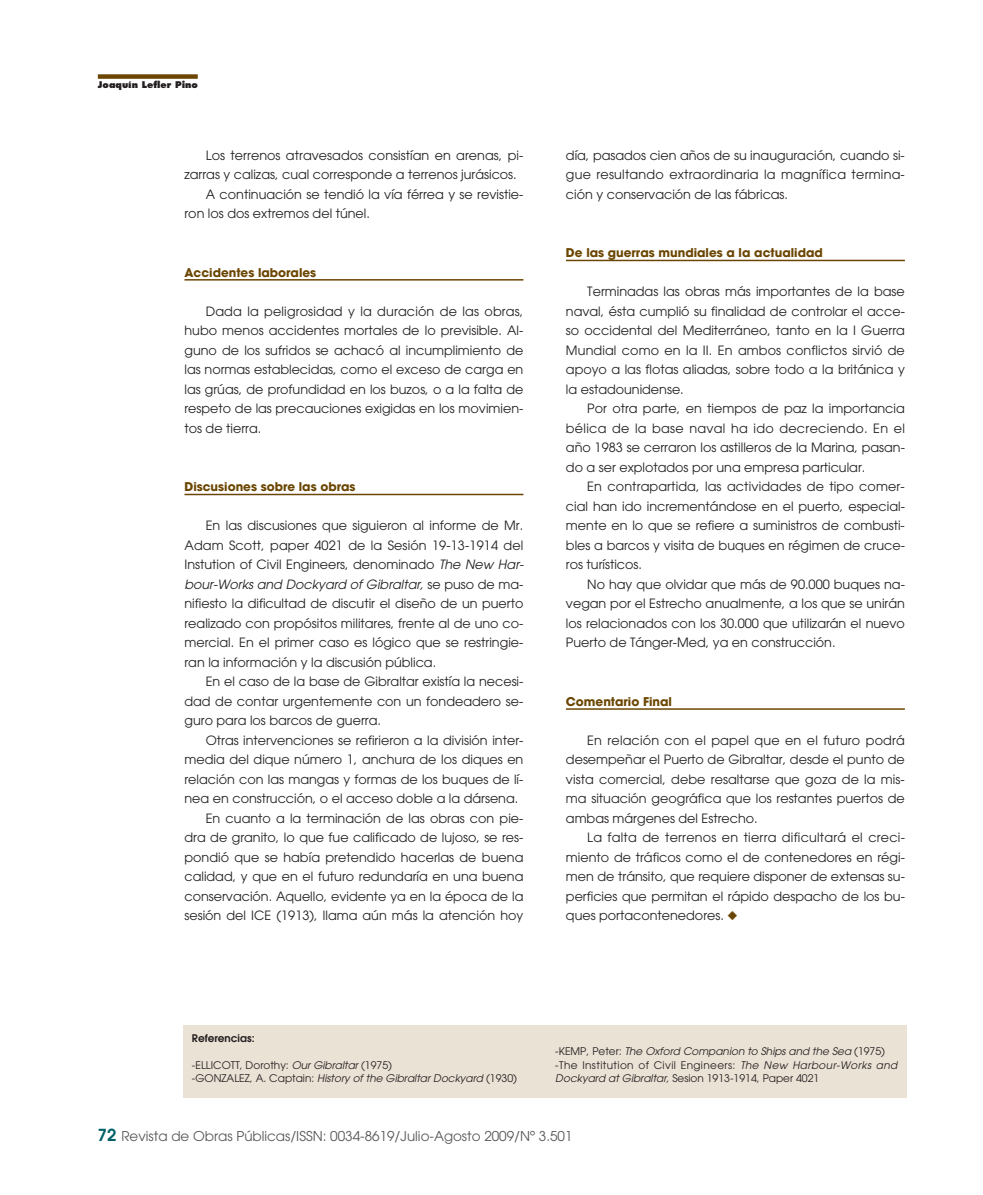
<style>
.page{position:relative;width:983px;height:1195px;background:#fff}
.page>*{position:absolute;margin:0;border:0;box-sizing:border-box;transform-origin:0 0}
.t1{font:13.5px "Avant Garde";color:#57585a}
.t2{font:12.75px/19.5px "Avant Garde";color:#231f20;text-align:justify}
.t3{font:700 12px "Avant Garde";color:#6b4602}
.t4{font:italic 10.5px/13.5px "Avant Garde";color:#231f20}
.t5{font:10.5px/13.5px "Avant Garde";color:#231f20}
.t6{font:600 10.5px "Avant Garde";color:#231f20}
.t7{font:800 9px "Futura";color:#231f20}
.s1{font-style:italic}
.s2{color:#6b4602}
.s3{font-style:normal}
.s4{font-weight:600;font-size:16.5px;color:#006169}
</style>
<div class="page">
<hr style="left:184px;top:279px;width:339px;height:2px;background:#6b4602">
<hr style="left:184px;top:494px;width:339px;height:1px;background:#6b4602">
<hr style="left:566px;top:260px;width:338px;height:1px;background:#6b4602">
<hr style="left:566px;top:708px;width:338px;height:2px;background:#6b4602">
<div style="left:98px;top:74px;width:100px;height:5px;background:#6b4602"></div>
<div style="left:183px;top:1025px;width:723px;height:72px;background:#ebe2d6"></div>
<p class="t7" style="left:98px;top:81px;width:102px">Joaquín Lefler Pino</p>
<p class="t2" style="left:206px;top:147px;width:319px">Los terrenos atravesados consistían en arenas, pi-</p>
<p class="t2" style="left:184px;top:166px;width:334px">zarras y calizas, cual corresponde a terrenos jurásicos.</p>
<p class="t2" style="left:206px;top:186px;width:319px">A continuación se tendió la vía férrea y se revistie-</p>
<p class="t2" style="left:184px;top:205px;width:187px">ron los dos extremos del túnel.</p>
<p class="t3" style="left:184px;top:268px;width:133px">Accidentes laborales</p>
<p class="t2" style="left:184px;top:303px;width:340px;text-indent:21px">Dada la peligrosidad y la duración de las obras, hubo menos accidentes mortales de lo previsible. Al&shy;guno de los sufridos se achacó al incumplimiento de las normas establecidas, como el exceso de carga en las grúas, de profundidad en los buzos, o a la falta de respeto de las precauciones exigidas en los movimien&shy;tos de tierra.</p>
<p class="t3" style="left:184px;top:482px;width:172px">Discusiones sobre las obras</p>
<p class="t2" style="left:184px;top:517px;width:340px;text-indent:21px">En las discusiones que siguieron al informe de Mr.<br>Adam Scott, paper 4021 de la Sesión 19-13-1914 del Instution of Civil Engineers, denominado <span class="s1">The New Har&shy;bour-Works and Dockyard of Gibraltar,</span> se puso de ma&shy;nifiesto la dificultad de discutir el diseño de un puerto realizado con propósitos militares, frente al de uno co&shy;mercial. En el primer caso es lógico que se restringie&shy;ran la información y la discusión pública.</p>
<p class="t2" style="left:184px;top:673px;width:340px;text-indent:21px">En el caso de la base de Gibraltar existía la necesi&shy;dad de contar urgentemente con un fondeadero se&shy;guro para los barcos de guerra.</p>
<p class="t2" style="left:206px;top:732px;width:319px">Otras intervenciones se refirieron a la división inter-</p>
<p class="t2" style="left:184px;top:751px;width:340px">media del dique número 1, anchura de los diques en</p>
<p class="t2" style="left:184px;top:771px;width:340px">relación con las mangas y formas de los buques de lí-</p>
<p class="t2" style="left:184px;top:790px;width:335px">nea en construcción, o el acceso doble a la dársena.</p>
<p class="t2" style="left:206px;top:809px;width:319px">En cuanto a la terminación de las obras con pie-</p>
<p class="t2" style="left:184px;top:829px;width:340px">dra de granito, lo que fue calificado de lujoso, se res-</p>
<p class="t2" style="left:184px;top:848px;width:340px">pondió que se había pretendido hacerlas de buena</p>
<p class="t2" style="left:184px;top:868px;width:340px">calidad, y que en el futuro redundaría en una buena</p>
<p class="t2" style="left:184px;top:887px;width:340px">conservación. Aquello, evidente ya en la época de la</p>
<p class="t2" style="left:184px;top:907px;width:340px">sesión del ICE (1913), llama aún más la atención hoy</p>
<p class="t2" style="left:566px;top:146px;width:340px">día, pasados cien años de su inauguración, cuando si&shy;gue resultando extraordinaria la magnífica termina&shy;ción y conservación de las fábricas.</p>
<p class="t3" style="left:566px;top:248px;width:258px">De las guerras mundiales a la actualidad</p>
<p class="t2" style="left:566px;top:283px;width:340px;text-indent:21px">Terminadas las obras más importantes de la base naval, ésta cumplió su finalidad de controlar el acce&shy;so occidental del Mediterráneo, tanto en la I Guerra Mundial como en la II. En ambos conflictos sirvió de apoyo a las flotas aliadas, sobre todo a la británica y la estadounidense.</p>
<p class="t2" style="left:566px;top:400px;width:340px;text-indent:21px">Por otra parte, en tiempos de paz la importancia bélica de la base naval ha ido decreciendo. En el año 1983 se cerraron los astilleros de la Marina, pasan&shy;do a ser explotados por una empresa particular.</p>
<p class="t2" style="left:566px;top:478px;width:340px;text-indent:21px">En contrapartida, las actividades de tipo comer&shy;cial han ido incrementándose en el puerto, especial&shy;mente en lo que se refiere a suministros de combusti&shy;bles a barcos y visita de buques en régimen de cruce&shy;ros turísticos.</p>
<p class="t2" style="left:566px;top:575px;width:340px;text-indent:21px">No hay que olvidar que más de 90.000 buques na&shy;vegan por el Estrecho anualmente, a los que se unirán los relacionados con los 30.000 que utilizarán el nuevo Puerto de Tánger-Med, ya en construcción.</p>
<p class="t3" style="left:566px;top:697px;width:108px">Comentario Final</p>
<p class="t2" style="left:566px;top:732px;width:340px;text-indent:21px">En relación con el papel que en el futuro podrá desempeñar el Puerto de Gibraltar, desde el punto de vista comercial, debe resaltarse que goza de la mis&shy;ma situación geográfica que los restantes puertos de ambas márgenes del Estrecho.</p>
<p class="t2" style="left:566px;top:829px;width:340px;text-indent:21px">La falta de terrenos en tierra dificultará el creci&shy;miento de tráficos como el de contenedores en régi&shy;men de tránsito, que requiere disponer de extensas su&shy;perficies que permitan el rápido despacho de los bu&shy;ques portacontenedores. <span class="s2">◆</span></p>
<p class="t6" style="left:192px;top:1034px;width:64px">Referencias:</p>
<p class="t5" style="left:192px;top:1059px;width:326px">-ELLICOTT, Dorothy: <span class="s1">Our Gibraltar</span> (1975)<br>-GONZALEZ, A. Captain: <span class="s1">History of the Gibraltar Dockyard</span> (1930)</p>
<p class="t4" style="left:555px;top:1045px;width:343px"><span class="s3">-KEMP, Peter:</span> The Oxford Companion to Ships and the Sea <span class="s3">(1975) -The Institution of Civil Engineers:</span> The New Harbour-Works and<br>Dockyard at Gibraltar, <span class="s3">Sesion 1913-1914, Paper 4021</span></p>
<p class="t1" style="left:98px;top:1130px;width:476px"><span class="s4">72</span> Revista de Obras Públicas/ISSN: 0034-8619/Julio-Agosto 2009/Nº 3.501</p>
</div>
